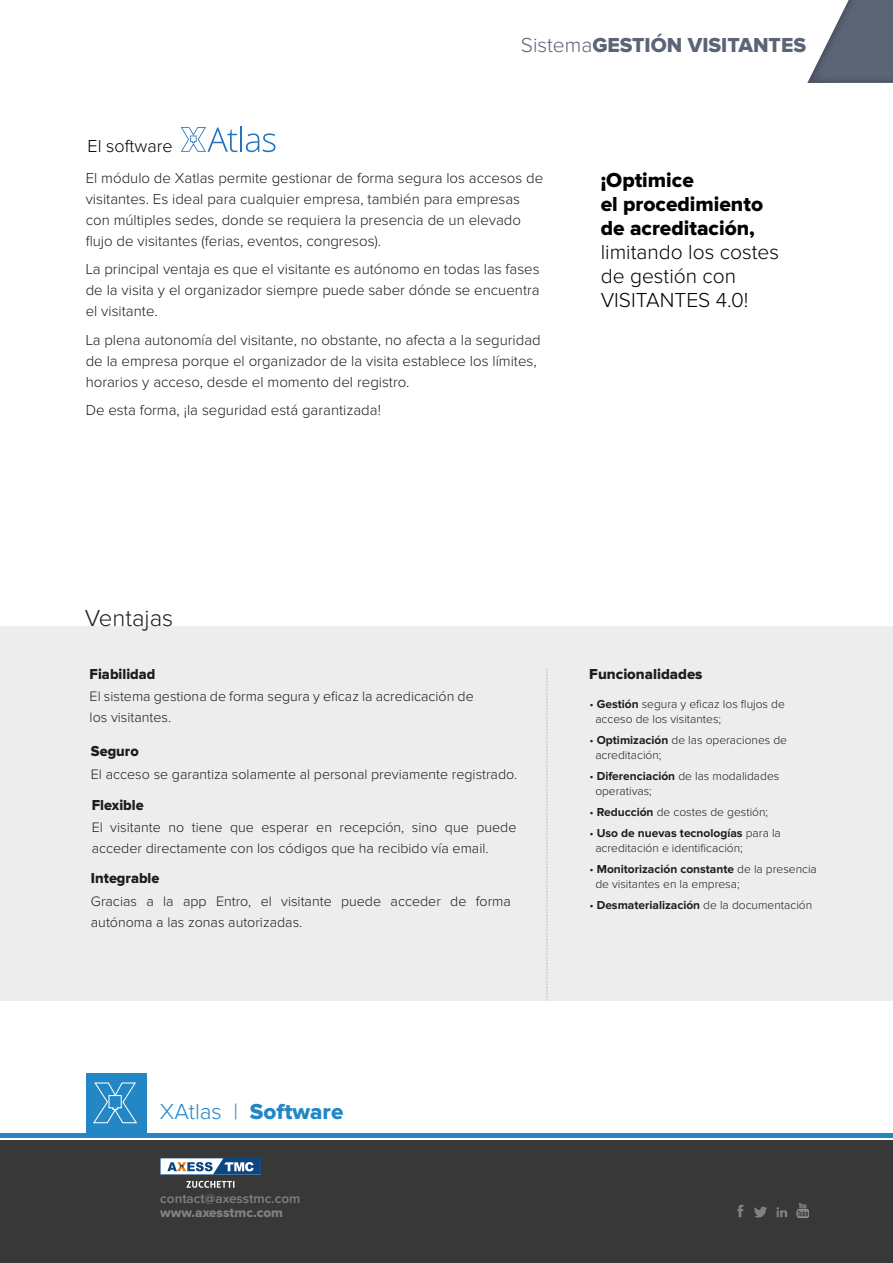
<style>
.page{position:relative;width:893px;height:1263px;background:#fff}
.page>*{position:absolute;margin:0;border:0;box-sizing:border-box;transform-origin:0 0}
.t1{font:300 24px "Proxima Nova";color:#1d1d1b}
.t2{font:22.5px "Proxima Nova Extrabld";color:#2387c6}
.t3{font:300 21px/24px "Proxima Nova";color:#000101}
.t4{font:21px/24px "Proxima Nova Extrabld";color:#000101}
.t5{font:21px "Proxima Nova Extrabld";color:#5c6576}
.t6{font:300 18px "Proxima Nova";color:#000101}
.t7{font:300 15px/21px "Proxima Nova";color:#1d1d1b}
.t8{font:15px "Proxima Nova Extrabld";color:#1d1d1b}
.t9{font:300 14.25px/21px "Proxima Nova";color:#1d1d1b}
.t10{font:600 13.5px "Proxima Nova";color:#808182}
.t11{font:13.5px "Proxima Nova Extrabld";color:#808182}
.t12{font:300 12px/15px "Proxima Nova";color:#1d1d1b}
.s1{font-family:"Proxima Nova";font-weight:300}
.s2{font-weight:700}
</style>
<div class="page">
<div style="left:0;top:626px;width:893px;height:375px;background:#ededed"></div>
<svg style="left:807px;top:0;width:86px;height:83px"></svg>
<svg style="left:546px;top:669px;width:2px;height:332px"></svg>
<div style="left:0;top:1140px;width:893px;height:123px;background:#393838"></div>
<div style="left:0;top:1133px;width:893px;height:5px;background:#2387c6"></div>
<div style="left:86px;top:1073px;width:60px;height:60px;background:#2387c6"></div>
<svg style="left:93px;top:1082px;width:44px;height:42px"></svg>
<svg style="left:776px;top:1207px;width:11px;height:10px"></svg>
<svg style="left:797px;top:1203px;width:12px;height:14px"></svg>
<svg style="left:737px;top:1205px;width:6px;height:12px"></svg>
<svg style="left:754px;top:1207px;width:13px;height:10px"></svg>
<hr style="left:240px;top:126px;width:2px;height:26px;background:#2273b9">
<svg style="left:246px;top:133px;width:29px;height:19px"></svg>
<svg style="left:181px;top:127px;width:56px;height:25px"></svg>
<svg style="left:160px;top:1158px;width:101px;height:17px;background:#88a1bb"></svg>
<svg style="left:186px;top:1181px;width:48px;height:7px"></svg>
<p class="t6" style="left:88px;top:138px;width:86px">El software</p>
<h3 class="t5" style="left:521px;top:35px;width:287px"><span class="s1">Sistema</span>GESTIÓN VISITANTES</h3>
<p class="t7" style="left:86px;top:168px;width:459px">El módulo de Xatlas permite gestionar de forma segura los accesos de visitantes. Es ideal para cualquier empresa, también para empresas con múltiples sedes, donde se requiera la presencia de un elevado flujo de visitantes (ferias, eventos, congresos).</p>
<p class="t7" style="left:86px;top:259px;width:455px;text-align:justify">La principal ventaja es que el visitante es autónomo en todas las fases de la visita y el organizador siempre puede saber dónde se encuentra el visitante.</p>
<p class="t7" style="left:86px;top:330px;width:457px">La plena autonomía del visitante, no obstante, no afecta a la seguridad de la empresa porque el organizador de la visita establece los límites, horarios y acceso, desde el momento del registro.</p>
<p class="t7" style="left:86px;top:400px;width:297px">De esta forma, ¡la seguridad está garantizada!</p>
<h3 class="t4" style="left:601px;top:169px;width:164px">¡Optimice<br>el procedimiento de acreditación,</h3>
<h3 class="t3" style="left:601px;top:241px;width:180px">limitando los costes de gestión con<br>VISITANTES 4.0!</h3>
<h1 class="t1" style="left:85px;top:607px;width:90px">Ventajas</h1>
<p class="t8" style="left:90px;top:667px;width:67px">Fiabilidad</p>
<p class="t9" style="left:90px;top:687px;width:386px">El sistema gestiona de forma segura y eficaz la acredicación de los visitantes.</p>
<p class="t8" style="left:91px;top:744px;width:49px">Seguro</p>
<p class="t9" style="left:91px;top:764px;width:428px">El acceso se garantiza solamente al personal previamente registrado.</p>
<p class="t8" style="left:92px;top:798px;width:54px">Flexible</p>
<p class="t9" style="left:92px;top:817px;width:426px">El visitante no tiene que esperar en recepción, sino que puede acceder directamente con los códigos que ha recibido vía email.</p>
<p class="t8" style="left:91px;top:871px;width:70px">Integrable</p>
<p class="t9" style="left:91px;top:891px;width:422px">Gracias a la app Entro, el visitante puede acceder de forma autónoma a las zonas autorizadas.</p>
<h2 class="t2" style="left:160px;top:1101px;width:185px"><span class="s1">XAtlas |</span> Software</h2>
<p class="t10" style="left:160px;top:1193px;width:142px">contact@axesstmc.com</p>
<p class="t11" style="left:160px;top:1206px;width:124px">www.axesstmc.com</p>
<p class="t8" style="left:589px;top:667px;width:115px">Funcionalidades</p>
<p class="t12" style="left:595px;top:697px;width:191px;text-indent:-6px">• <span class="s2">Gestión</span> segura y eficaz los flujos de acceso de los visitantes;</p>
<p class="t12" style="left:595px;top:733px;width:193px;text-indent:-6px">• <span class="s2">Optimización</span> de las operaciones de acreditación;</p>
<p class="t12" style="left:595px;top:769px;width:186px;text-indent:-6px">• <span class="s2">Diferenciación</span> de las modalidades operativas;</p>
<p class="t12" style="left:589px;top:805px;width:180px">• <span class="s2">Reducción</span> de costes de gestión;</p>
<p class="t12" style="left:595px;top:826px;width:187px;text-indent:-6px">• <span class="s2">Uso de nuevas tecnologías</span> para la acreditación e identificación;</p>
<p class="t12" style="left:595px;top:862px;width:223px;text-indent:-6px">• <span class="s2">Monitorización constante</span> de la presencia de visitantes en la empresa;</p>
<p class="t12" style="left:589px;top:898px;width:224px">• <span class="s2">Desmaterialización</span> de la documentación</p>
</div>
